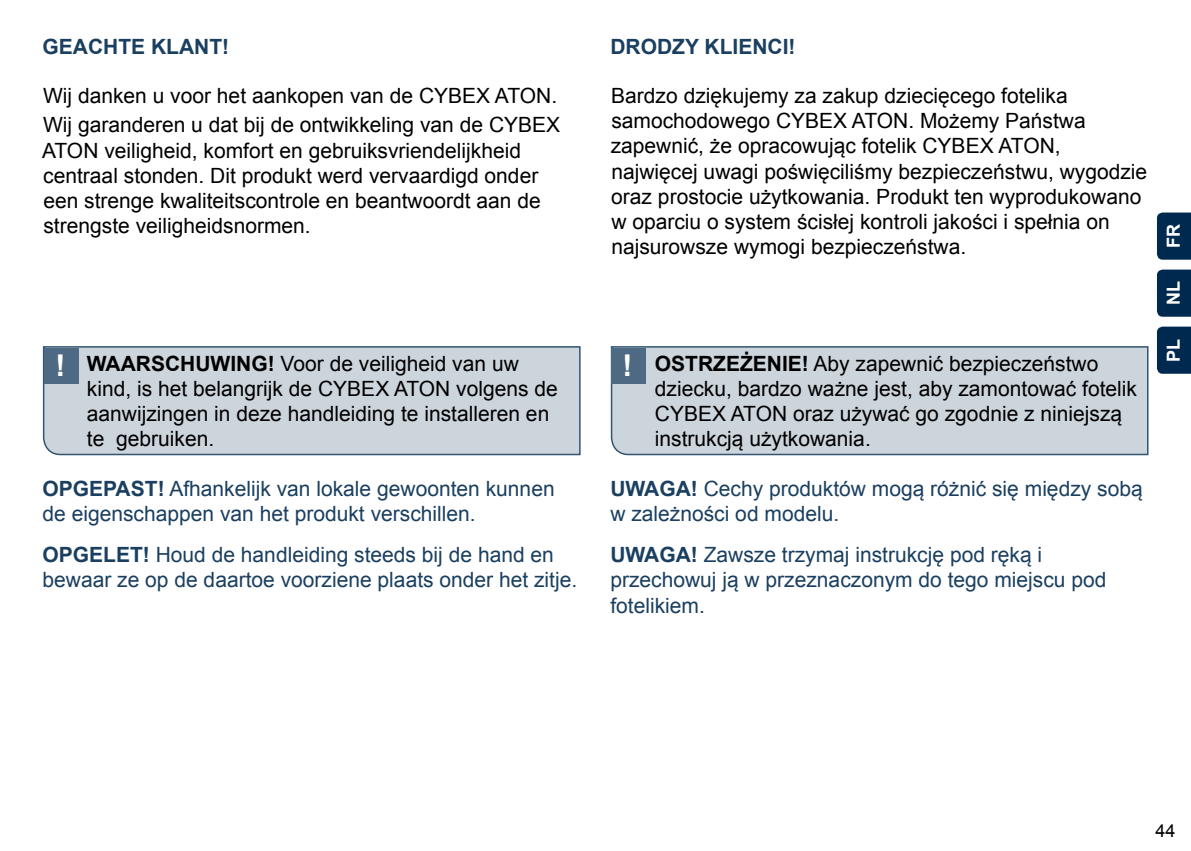
<style>
.page{position:relative;width:1191px;height:851px;background:#fff}
.page>*{position:absolute;margin:0;border:0;box-sizing:border-box;transform-origin:0 0}
.t1{font:700 30px "Arial";color:#fff}
.t2{font:21px/25.2px "Arial";color:#000}
.t3{font:21px/25.2px "Arial";color:#1a3f60}
.t4{font:700 21px "Arial";color:#1a3f60}
.t5{font:700 18px "Arial";color:#fff}
.t6{font:18px "Arial";color:#000}
.s1{font-weight:700}
</style>
<div class="page">
<div style="left:1157px;top:212px;width:34px;height:48px;background:#00294f"></div>
<div style="left:1157px;top:269px;width:34px;height:48px;background:#00294f"></div>
<div style="left:1157px;top:326px;width:34px;height:48px;background:#00294f"></div>
<div style="left:42px;top:346px;width:539px;height:110px;background:#ccd4dc"></div>
<div style="left:44px;top:347px;width:34px;height:36px;background:#4d6984"></div>
<div style="left:610px;top:346px;width:539px;height:110px;background:#ccd4dc"></div>
<div style="left:611px;top:347px;width:34px;height:36px;background:#4d6984"></div>
<p class="t4" style="left:43px;top:32px;width:32px">GEACHTE</p>
<p class="t4" style="left:151px;top:32px;width:15px">KLANT</p>
<p class="t4" style="left:222px;top:32px;width:8px">!</p>
<p class="t4" style="left:610px;top:32px;width:62px">DRODZY</p>
<p class="t4" style="left:704px;top:32px;width:28px">KLIENCI</p>
<p class="t4" style="left:788px;top:32px;width:8px">!</p>
<p class="t2" style="left:43px;top:83px;width:467px">Wij danken u voor het aankopen van de CYBEX ATON</p>
<p class="t2" style="left:551px;top:83px;width:7px">.</p>
<p class="t2" style="left:42px;top:113px;width:505px">Wij garanderen u dat bij de ontwikkeling van de CYBEX<br>ATON</p>
<p class="t2" style="left:43px;top:138px;width:499px;text-indent:61px">veiligheid, komfort en gebruiksvriendelijkheid centraal stonden. Dit produkt werd vervaardigd onder een strenge kwaliteitscontrole en beantwoordt aan de strengste veiligheidsnormen.</p>
<p class="t2" style="left:611px;top:83px;width:538px">Bardzo dziękujemy za zakup dziecięcego fotelika samochodowego CYBEX ATON. Możemy Państwa zapewnić, że opracowując fotelik CYBEX ATON, najwięcej uwagi poświęciliśmy bezpieczeństwu, wygodzie oraz prostocie użytkowania. Produkt ten wyprodukowano w oparciu o system ścisłej kontroli jakości i spełnia on najsurowsze wymogi bezpieczeństwa.</p>
<h1 class="t1" style="left:55px;top:345px;width:11px">!</h1>
<p class="t2" style="left:655px;top:351px;width:484px"><span class="s1">OSTRZEŻENIE!</span> Aby zapewnić bezpieczeństwo dziecku, bardzo ważne jest, aby zamontować fotelik CYBEX ATON oraz używać go zgodnie z niniejszą instrukcją użytkowania.</p>
<h1 class="t1" style="left:622px;top:345px;width:11px">!</h1>
<p class="t2" style="left:87px;top:351px;width:433px"><span class="s1">WAARSCHUWING!</span> Voor de veiligheid van uw kind, is het belangrijk de CYBEX ATON</p>
<p class="t2" style="left:87px;top:376px;width:472px;text-indent:369px">volgens de aanwijzingen in deze handleiding te installeren en te gebruiken.</p>
<p class="t3" style="left:610px;top:476px;width:534px;text-indent:80px"><span class="s1">!</span> Cechy produktów mogą różnić się między sobą w zależności od modelu.</p>
<p class="t3" style="left:42px;top:476px;width:514px;text-indent:115px"><span class="s1">!</span> Afhankelijk van lokale gewoonten kunnen de eigenschappen van het produkt verschillen.</p>
<p class="t4" style="left:42px;top:540px;width:16px">OPGELET</p>
<p class="t4" style="left:42px;top:474px;width:16px">OPGEPAST</p>
<p class="t4" style="left:610px;top:474px;width:33px">UWAGA</p>
<p class="t3" style="left:42px;top:542px;width:536px;text-indent:100px"><span class="s1">!</span> Houd de handleiding steeds bij de hand en bewaar ze op de daartoe voorziene plaats onder het zitje.</p>
<p class="t4" style="left:610px;top:540px;width:33px">UWAGA</p>
<p class="t3" style="left:610px;top:542px;width:498px;text-indent:80px"><span class="s1">!</span> Zawsze trzymaj instrukcję pod ręką i przechowuj ją w przeznaczonym do tego miejscu pod fotelikiem.</p>
<p class="t5" style="left:1161px;top:248px;width:26px;rotate:-90deg">FR</p>
<p class="t5" style="left:1161px;top:305px;width:26px;rotate:-90deg">NL</p>
<p class="t5" style="left:1161px;top:362px;width:25px;rotate:-90deg">PL</p>
<p class="t6" style="left:1155px;top:818px;width:22px">44</p>
</div>
